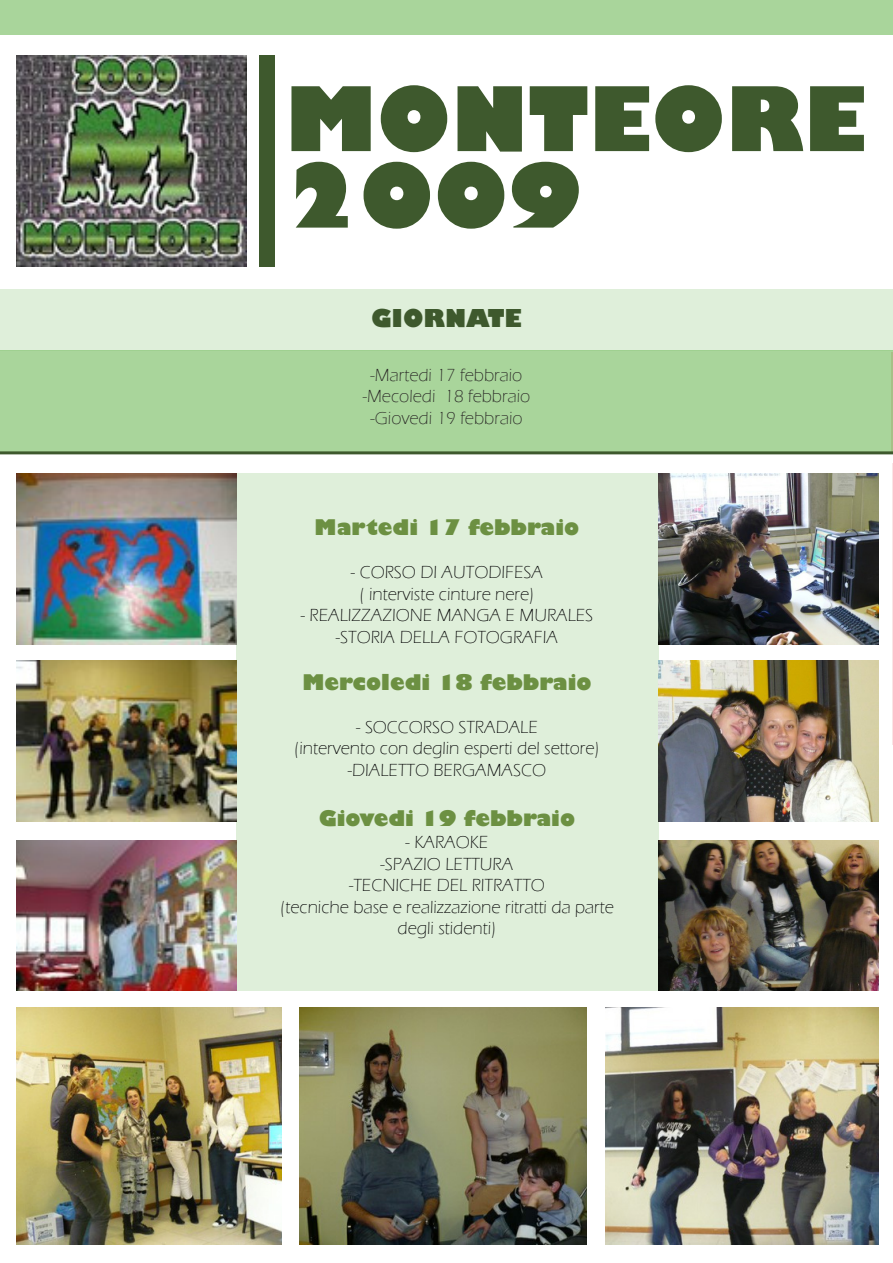
<style>
.page{position:relative;width:893px;height:1263px;background:#fff}
.page>*{position:absolute;margin:0;border:0;box-sizing:border-box;transform-origin:0 0}
.t1{font:800 87px "Gill Sans";color:#3e592d}
.t2{font:800 24px "Gill Sans";color:#3e592d}
.t3{font:800 21px "Gill Sans";color:#6c9042}
.t4{font:300 18px "Eras ITC";color:#000001}
.t5{font:300 18px "Eras ITC";color:#231f20}
</style>
<div class="page">
<hr style="left:892px;top:463px;width:1px;height:281px;background:#db2930">
<div style="left:236px;top:474px;width:422px;height:517px;background:#dfefda"></div>
<div style="left:0;top:351px;width:893px;height:102px;background:#a9d59b"></div>
<div style="left:0;top:289px;width:893px;height:62px;background:#dfefda"></div>
<img style="left:16px;top:56px;width:230px;height:211px">
<div style="left:259px;top:56px;width:16px;height:211px;background:#3e592d"></div>
<hr style="left:0;top:451px;width:893px;height:3px;background:#3e592d">
<img style="left:16px;top:474px;width:220px;height:170px">
<img style="left:16px;top:660px;width:220px;height:161px">
<img style="left:16px;top:840px;width:220px;height:151px">
<img style="left:658px;top:474px;width:220px;height:170px">
<img style="left:658px;top:660px;width:220px;height:161px">
<img style="left:658px;top:840px;width:220px;height:151px">
<img style="left:16px;top:1008px;width:265px;height:236px">
<img style="left:300px;top:1008px;width:287px;height:236px">
<img style="left:605px;top:1008px;width:273px;height:236px">
<div style="left:0;top:0;width:893px;height:34px;background:#a9d59b"></div>
<p class="t1" style="left:285px;top:65px;width:582px">MONTEORE</p>
<p class="t1" style="left:285px;top:141px;width:299px">2009</p>
<p class="t2" style="left:371px;top:303px;width:152px">GIORNATE</p>
<p class="t5" style="left:371px;top:365px;width:153px">-Martedi 17 febbraio</p>
<p class="t5" style="left:363px;top:386px;width:169px">-Mecoledi 18 febbraio</p>
<p class="t5" style="left:370px;top:408px;width:154px">-Giovedi 19 febbraio</p>
<p class="t3" style="left:315px;top:514px;width:266px">Martedi 17 febbraio</p>
<p class="t4" style="left:351px;top:562px;width:194px">- CORSO DI AUTODIFESA</p>
<p class="t4" style="left:359px;top:584px;width:177px">( interviste cinture nere)</p>
<p class="t4" style="left:301px;top:605px;width:294px">- REALIZZAZIONE MANGA E MURALES</p>
<p class="t4" style="left:336px;top:627px;width:224px">-STORIA DELLA FOTOGRAFIA</p>
<p class="t3" style="left:302px;top:669px;width:291px">Mercoledi 18 febbraio</p>
<p class="t4" style="left:356px;top:717px;width:183px">- SOCCORSO STRADALE</p>
<p class="t4" style="left:294px;top:738px;width:307px">(intervento con deglin esperti del settore)</p>
<p class="t4" style="left:348px;top:760px;width:200px">-DIALETTO BERGAMASCO</p>
<p class="t3" style="left:319px;top:805px;width:258px">Giovedi 19 febbraio</p>
<p class="t4" style="left:406px;top:832px;width:84px">- KARAOKE</p>
<p class="t4" style="left:381px;top:854px;width:134px">-SPAZIO LETTURA</p>
<p class="t4" style="left:349px;top:875px;width:197px">-TECNICHE DEL RITRATTO</p>
<p class="t4" style="left:280px;top:897px;width:335px">(tecniche base e realizzazione ritratti da parte</p>
<p class="t4" style="left:398px;top:918px;width:100px">degli stidenti)</p>
</div>
